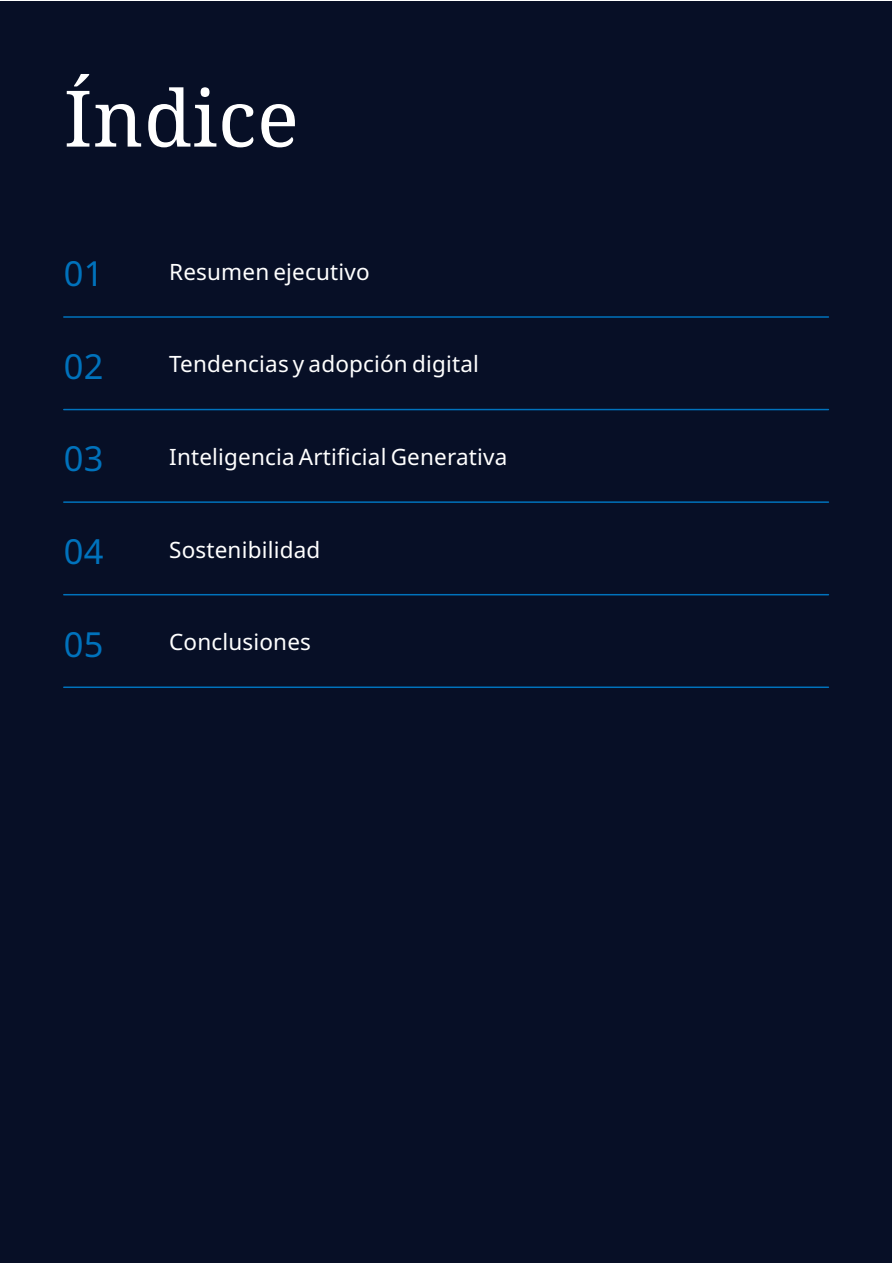
<style>
.page{position:relative;width:893px;height:1263px;background:#fff}
.page>*{position:absolute;margin:0;border:0;box-sizing:border-box;transform-origin:0 0}
.t1{font:78px "Noto Serif";letter-spacing:.01em;color:#fff}
.t2{font:34.5px "Noto Sans";letter-spacing:.01em;color:#0072bc}
.t3{font:22.5px "Noto Sans";letter-spacing:.01em;color:#fff}
</style>
<div class="page">
<div style="left:1px;top:1px;width:891px;height:1261px;background:#070f26"></div>
<hr style="left:64px;top:316px;width:764px;height:2px;background:#0072bc">
<hr style="left:64px;top:501px;width:764px;height:2px;background:#0072bc">
<hr style="left:64px;top:409px;width:764px;height:1px;background:#0072bc">
<hr style="left:64px;top:594px;width:764px;height:1px;background:#0072bc">
<hr style="left:64px;top:686px;width:764px;height:2px;background:#0072bc">
<h1 class="t1" style="left:64px;top:65px;width:237px">Índice</h1>
<h2 class="t2" style="left:64px;top:254px;width:41px">01</h2>
<p class="t3" style="left:169px;top:259px;width:202px">Resumen ejecutivo</p>
<h2 class="t2" style="left:64px;top:347px;width:41px">02</h2>
<p class="t3" style="left:169px;top:351px;width:311px">Tendencias y adopción digital</p>
<h2 class="t2" style="left:64px;top:439px;width:41px">03</h2>
<p class="t3" style="left:169px;top:444px;width:340px">Inteligencia Artificial Generativa</p>
<h2 class="t2" style="left:64px;top:532px;width:41px">04</h2>
<p class="t3" style="left:169px;top:537px;width:153px">Sostenibilidad</p>
<h2 class="t2" style="left:64px;top:624px;width:41px">05</h2>
<p class="t3" style="left:169px;top:629px;width:143px">Conclusiones</p>
</div>
